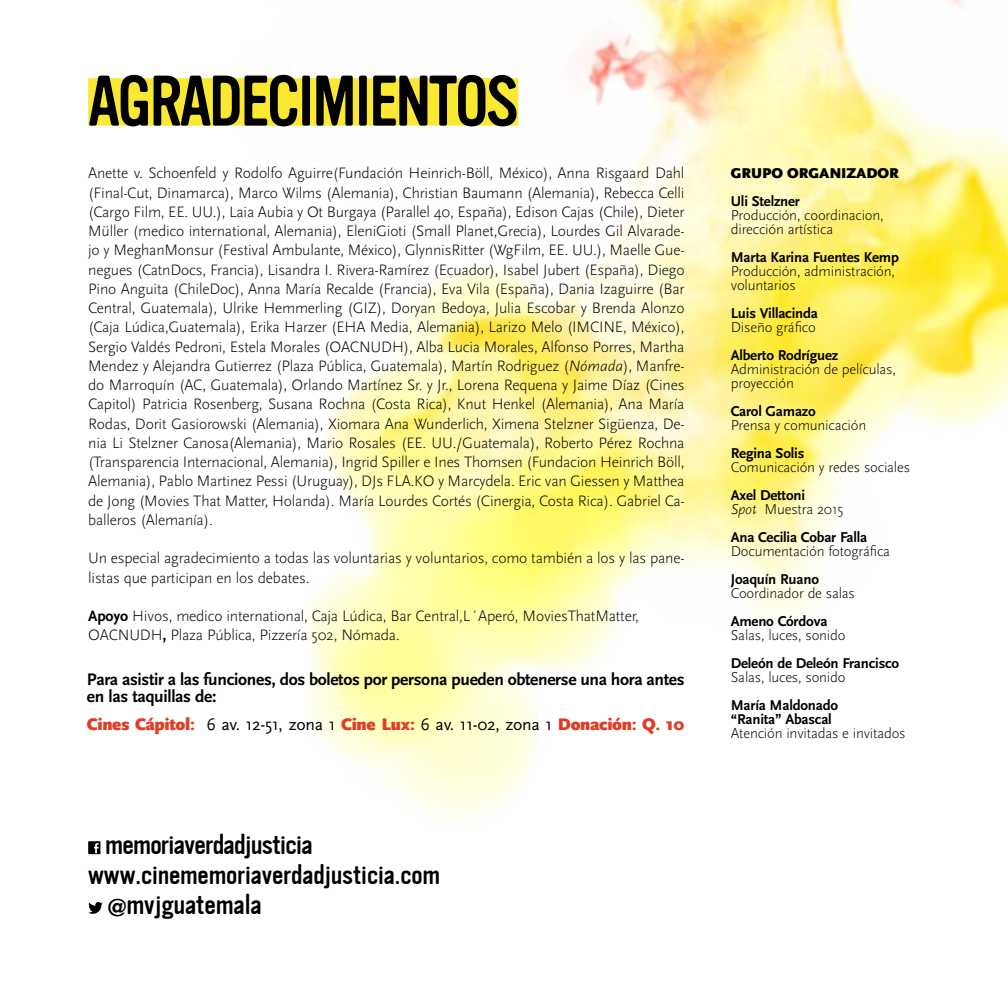
<style>
.page{position:relative;width:1008px;height:1008px;background:#fff}
.page>*{position:absolute;margin:0;border:0;box-sizing:border-box;transform-origin:0 0}
.t1{font:70px "Vinyl";letter-spacing:-.04em;color:#000}
.t2{font:28.18px "Vinyl";letter-spacing:-.02em;color:#000}
.t3{font:28.18px "Vinyl";color:#000}
.t4{font:27.65px "Vinyl";color:#000}
.t5{font:700 17.5px/17.5px "Scala Sans Pro";letter-spacing:-.02em;color:#000}
.t6{font:900 17.5px "Scala Sans Pro";letter-spacing:-.02em;color:#de3e26}
.t7{font:300 15.75px/19.2px "Scala Sans Pro";letter-spacing:-.015em;color:#000}
.t8{font:300 14.88px/14px "Scala Sans Pro";letter-spacing:-.015em;color:#000}
.t9{font:700 14.88px/14px "Scala Sans Pro";letter-spacing:-.015em;color:#000}
.t10{font:900 14.88px "Scala Sans Pro";letter-spacing:-.005em;color:#000}
.s1{font-style:italic}
.s2{font-weight:700}
.s3{font-weight:400;color:#000}
.s4{font-size:24.15px}
.s5{font-weight:300;font-style:italic}
.s6{font-weight:300}
</style>
<div class="page">
<img style="left:305px;top:0;width:703px;height:818px">
<div style="left:88px;top:78px;width:430px;height:48px;background:#fae832"></div>
<svg style="left:88px;top:902px;width:15px;height:12px"></svg>
<svg style="left:88px;top:841px;width:12px;height:13px"></svg>
<h1 class="t1" style="left:88px;top:63px;width:432px">AGRADECIMIENTOS</h1>
<p class="t7" style="left:88px;top:164px;width:598px;text-align:justify">Anette v. Schoenfeld y Rodolfo Aguirre(Fundación Heinrich-Böll, México), Anna Risgaard Dahl (Final-Cut, Dinamarca), Marco Wilms (Alemania), Christian Baumann (Alemania), Rebecca Celli (Cargo Film, EE. UU.), Laia Aubia y Ot Burgaya (Parallel 40, España), Edison Cajas (Chile), Dieter Müller (medico international, Alemania), EleniGioti (Small Planet,Grecia), Lourdes Gil Alvarade&shy;jo y MeghanMonsur (Festival Ambulante, México), GlynnisRitter (WgFilm, EE. UU.), Maelle Gue&shy;negues (CatnDocs, Francia), Lisandra I. Rivera-Ramírez (Ecuador), Isabel Jubert (España), Diego Pino Anguita (ChileDoc), Anna María Recalde (Francia), Eva Vila (España), Dania Izaguirre (Bar Central, Guatemala), Ulrike Hemmerling (GIZ), Doryan Bedoya, Julia Escobar y Brenda Alonzo (Caja Lúdica,Guatemala), Erika Harzer (EHA Media, Alemania), Larizo Melo (IMCINE, México), Sergio Valdés Pedroni, Estela Morales (OACNUDH), Alba Lucia Morales, Alfonso Porres, Martha Mendez y Alejandra Gutierrez (Plaza Pública, Guatemala), Martín Rodriguez (<span class="s1">Nómada</span>), Manfre&shy;do Marroquín (AC, Guatemala), Orlando Martínez Sr. y Jr., Lorena Requena y Jaime Díaz (Cines Capitol) Patricia Rosenberg, Susana Rochna (Costa Rica), Knut Henkel (Alemania), Ana María Rodas, Dorit Gasiorowski (Alemania), Xiomara Ana Wunderlich, Ximena Stelzner Sigüenza, De&shy;nia Li Stelzner Canosa(Alemania), Mario Rosales (EE. UU./Guatemala), Roberto Pérez Rochna (Transparencia Internacional, Alemania), Ingrid Spiller e Ines Thomsen (Fundacion Heinrich Böll, Alemania), Pablo Martinez Pessi (Uruguay), DJs FLA.KO y Marcydela. Eric van Giessen y Matthea de Jong (Movies That Matter, Holanda). María Lourdes Cortés (Cinergia, Costa Rica). Gabriel Ca&shy;balleros (Alemanía).</p>
<p class="t7" style="left:88px;top:549px;width:598px">Un especial agradecimiento a todas las voluntarias y voluntarios, como también a los y las pane&shy;listas que participan en los debates.</p>
<p class="t7" style="left:88px;top:606px;width:552px"><span class="s2">Apoyo</span> Hivos, medico international, Caja Lúdica, Bar Central,L´Aperó, MoviesThatMatter,<br>OACNUDH<span class="s2">,</span> Plaza Pública, Pizzería 502, Nómada.</p>
<p class="t5" style="left:87px;top:670px;width:599px">Para asistir a las funciones, dos boletos por persona pueden obtenerse una hora antes en las taquillas de:</p>
<p class="t6" style="left:87px;top:714px;width:599px">Cines Cápitol: <span class="s3">6 av. 12-51, zona 1</span> Cine Lux: <span class="s3">6 av. 11-02, zona 1</span> Donación: Q. 10</p>
<h2 class="t2" style="left:106px;top:829px;width:209px">memoriaverdadjusticia</h2>
<h3 class="t4" style="left:88px;top:860px;width:353px">www.cinememoriaverdadjusticia.com</h3>
<h2 class="t3" style="left:108px;top:889px;width:156px"><span class="s4">@</span>mvjguatemala</h2>
<p class="t10" style="left:731px;top:164px;width:67px">Grupo organi</p>
<p class="t10" style="left:847px;top:164px;width:22px">zador</p>
<p class="t9" style="left:731px;top:194px;width:71px">Uli Stelzner</p>
<p class="t8" style="left:731px;top:208px;width:154px">Producción, coordinacion, dirección artística</p>
<p class="t9" style="left:731px;top:250px;width:170px">Marta Karina Fuentes Kemp</p>
<p class="t8" style="left:731px;top:264px;width:166px">Producción, administración, voluntarios</p>
<p class="t9" style="left:731px;top:306px;width:89px">Luis Villacinda</p>
<p class="t8" style="left:731px;top:320px;width:87px">Diseño gráfico</p>
<p class="t9" style="left:731px;top:348px;width:109px">Alberto Rodríguez</p>
<p class="t8" style="left:731px;top:362px;width:167px">Administración de películas, proyección</p>
<p class="t9" style="left:731px;top:404px;width:87px">Carol Gamazo</p>
<p class="t8" style="left:731px;top:418px;width:137px">Prensa y comunicación</p>
<p class="t9" style="left:731px;top:446px;width:75px">Regina Solis</p>
<p class="t8" style="left:731px;top:460px;width:181px">Comunicación y redes sociales</p>
<p class="t9" style="left:731px;top:488px;width:114px">Axel Dettoni<br><span class="s5">Spot</span> <span class="s6">Muestra 2015</span></p>
<p class="t9" style="left:731px;top:530px;width:138px">Ana Cecilia Cobar Falla</p>
<p class="t8" style="left:731px;top:544px;width:161px">Documentación fotográfica</p>
<p class="t9" style="left:731px;top:572px;width:90px">Joaquín Ruano</p>
<p class="t8" style="left:731px;top:586px;width:126px">Coordinador de salas</p>
<p class="t9" style="left:731px;top:614px;width:98px">Ameno Córdova</p>
<p class="t8" style="left:731px;top:628px;width:116px">Salas, luces, sonido</p>
<p class="t9" style="left:731px;top:656px;width:170px">Deleón de Deleón Francisco</p>
<p class="t8" style="left:731px;top:670px;width:116px">Salas, luces, sonido</p>
<p class="t9" style="left:731px;top:698px;width:109px">María Maldonado “Ranita” Abascal</p>
<p class="t8" style="left:731px;top:726px;width:176px">Atención invitadas e invitados</p>
</div>
